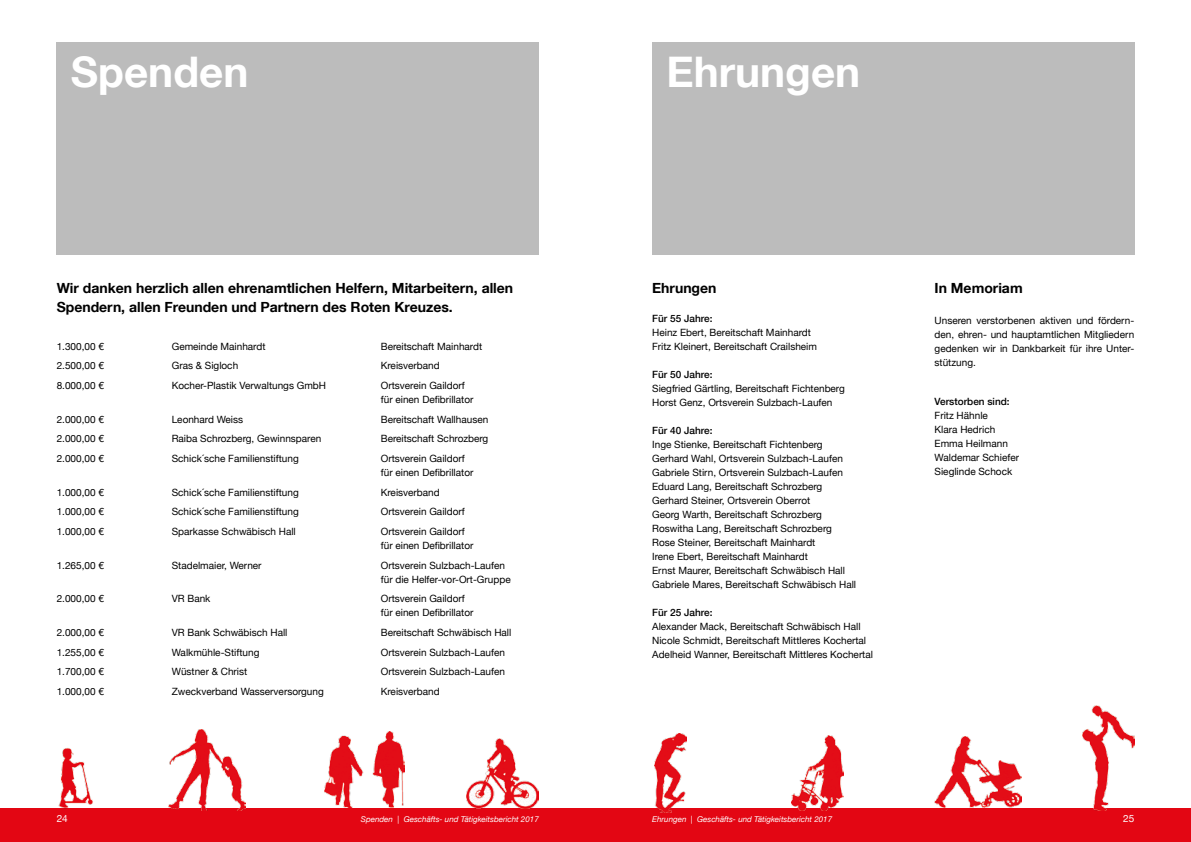
<style>
.page{position:relative;width:1191px;height:842px;background:#fff}
.page>*{position:absolute;margin:0;border:0;box-sizing:border-box;transform-origin:0 0}
.t1{font:700 42.2px "Helvetica Neue LT Com";color:#fff}
.t2{font:700 14px/18px "Helvetica Neue LT Com";color:#000}
.t3{font:10px/14px "Helvetica Neue";color:#000}
.t4{font:500 10px "Helvetica Neue LT Com";color:#000}
.t5{font:10px "Helvetica Neue";color:#fff}
.t6{font:italic 8px "Helvetica Neue LT Com";color:#fff}
</style>
<div class="page">
<div style="left:0;top:808px;width:1191px;height:34px;background:#e30613"></div>
<div style="left:57px;top:43px;width:482px;height:212px;background:#bcbcbc"></div>
<div style="left:652px;top:43px;width:482px;height:212px;background:#bcbcbc"></div>
<img style="left:1082px;top:706px;width:52px;height:104px">
<img style="left:168px;top:729px;width:77px;height:81px">
<img style="left:792px;top:735px;width:51px;height:76px">
<img style="left:934px;top:736px;width:87px;height:72px">
<img style="left:466px;top:738px;width:73px;height:70px">
<img style="left:325px;top:731px;width:79px;height:77px">
<img style="left:58px;top:748px;width:35px;height:61px">
<img style="left:654px;top:733px;width:32px;height:80px">
<h1 class="t1" style="left:71px;top:45px;width:179px">Spenden</h1>
<h1 class="t1" style="left:666px;top:45px;width:195px">Ehrungen</h1>
<h2 class="t2" style="left:57px;top:279px;width:458px">Wir danken herzlich allen ehrenamtlichen Helfern, Mitarbeitern, allen<br>Spendern, allen Freunden und Partnern des Roten Kreuzes.</h2>
<p class="t3" style="left:57px;top:339px;width:49px">1.300,00 €</p>
<p class="t3" style="left:172px;top:339px;width:95px">Gemeinde Mainhardt</p>
<p class="t3" style="left:381px;top:339px;width:103px">Bereitschaft Mainhardt</p>
<p class="t3" style="left:57px;top:359px;width:49px">2.500,00 €</p>
<p class="t3" style="left:172px;top:359px;width:68px">Gras &amp; Sigloch</p>
<p class="t3" style="left:381px;top:359px;width:60px">Kreisverband</p>
<p class="t3" style="left:57px;top:378px;width:49px">8.000,00 €</p>
<p class="t3" style="left:172px;top:378px;width:156px">Kocher-Plastik Verwaltungs GmbH</p>
<p class="t3" style="left:381px;top:378px;width:94px">Ortsverein Gaildorf für einen Defibrillator</p>
<p class="t3" style="left:57px;top:412px;width:49px">2.000,00 €</p>
<p class="t3" style="left:172px;top:412px;width:73px">Leonhard Weiss</p>
<p class="t3" style="left:381px;top:412px;width:109px">Bereitschaft Wallhausen</p>
<p class="t3" style="left:57px;top:432px;width:49px">2.000,00 €</p>
<p class="t3" style="left:172px;top:432px;width:151px">Raiba Schrozberg, Gewinnsparen</p>
<p class="t3" style="left:381px;top:432px;width:109px">Bereitschaft Schrozberg</p>
<p class="t3" style="left:57px;top:451px;width:49px">2.000,00 €</p>
<p class="t3" style="left:172px;top:451px;width:129px">Schick´sche Familienstiftung</p>
<p class="t3" style="left:381px;top:451px;width:94px">Ortsverein Gaildorf für einen Defibrillator</p>
<p class="t3" style="left:57px;top:485px;width:49px">1.000,00 €</p>
<p class="t3" style="left:172px;top:485px;width:129px">Schick´sche Familienstiftung</p>
<p class="t3" style="left:381px;top:485px;width:60px">Kreisverband</p>
<p class="t3" style="left:57px;top:505px;width:49px">1.000,00 €</p>
<p class="t3" style="left:172px;top:505px;width:129px">Schick´sche Familienstiftung</p>
<p class="t3" style="left:381px;top:505px;width:85px">Ortsverein Gaildorf</p>
<p class="t3" style="left:57px;top:524px;width:49px">1.000,00 €</p>
<p class="t3" style="left:172px;top:524px;width:126px">Sparkasse Schwäbisch Hall</p>
<p class="t3" style="left:381px;top:524px;width:94px">Ortsverein Gaildorf für einen Defibrillator</p>
<p class="t3" style="left:57px;top:558px;width:49px">1.265,00 €</p>
<p class="t3" style="left:172px;top:558px;width:91px">Stadelmaier, Werner</p>
<p class="t3" style="left:381px;top:558px;width:131px">Ortsverein Sulzbach-Laufen für die Helfer-vor-Ort-Gruppe</p>
<p class="t3" style="left:57px;top:592px;width:49px">2.000,00 €</p>
<p class="t3" style="left:172px;top:592px;width:40px">VR Bank</p>
<p class="t3" style="left:381px;top:592px;width:94px">Ortsverein Gaildorf für einen Defibrillator</p>
<p class="t3" style="left:57px;top:625px;width:49px">2.000,00 €</p>
<p class="t3" style="left:172px;top:625px;width:117px">VR Bank Schwäbisch Hall</p>
<p class="t3" style="left:381px;top:625px;width:132px">Bereitschaft Schwäbisch Hall</p>
<p class="t3" style="left:57px;top:645px;width:49px">1.255,00 €</p>
<p class="t3" style="left:172px;top:645px;width:89px">Walkmühle-Stiftung</p>
<p class="t3" style="left:381px;top:645px;width:126px">Ortsverein Sulzbach-Laufen</p>
<p class="t3" style="left:57px;top:665px;width:49px">1.700,00 €</p>
<p class="t3" style="left:172px;top:665px;width:77px">Wüstner &amp; Christ</p>
<p class="t3" style="left:381px;top:665px;width:126px">Ortsverein Sulzbach-Laufen</p>
<p class="t3" style="left:57px;top:684px;width:49px">1.000,00 €</p>
<p class="t3" style="left:172px;top:684px;width:153px">Zweckverband Wasserversorgung</p>
<p class="t3" style="left:381px;top:684px;width:60px">Kreisverband</p>
<h2 class="t2" style="left:652px;top:279px;width:66px">Ehrungen</h2>
<p class="t4" style="left:652px;top:312px;width:62px">Für 55 Jahre:</p>
<p class="t3" style="left:652px;top:325px;width:166px">Heinz Ebert, Bereitschaft Mainhardt<br>Fritz Kleinert, Bereitschaft Crailsheim</p>
<p class="t4" style="left:652px;top:368px;width:62px">Für 50 Jahre:</p>
<p class="t3" style="left:652px;top:381px;width:194px">Siegfried Gärtling, Bereitschaft Fichtenberg<br>Horst Genz, Ortsverein Sulzbach-Laufen</p>
<p class="t4" style="left:652px;top:424px;width:62px">Für 40 Jahre:</p>
<p class="t3" style="left:652px;top:437px;width:205px">Inge Stienke, Bereitschaft Fichtenberg Gerhard Wahl, Ortsverein Sulzbach-Laufen Gabriele Stirn, Ortsverein Sulzbach-Laufen Eduard Lang, Bereitschaft Schrozberg Gerhard Steiner, Ortsverein Oberrot<br>Georg Warth, Bereitschaft Schrozberg Roswitha Lang, Bereitschaft Schrozberg Rose Steiner, Bereitschaft Mainhardt<br>Irene Ebert, Bereitschaft Mainhardt<br>Ernst Maurer, Bereitschaft Schwäbisch Hall Gabriele Mares, Bereitschaft Schwäbisch Hall</p>
<p class="t4" style="left:652px;top:606px;width:62px">Für 25 Jahre:</p>
<p class="t3" style="left:652px;top:619px;width:222px">Alexander Mack, Bereitschaft Schwäbisch Hall<br>Nicole Schmidt, Bereitschaft Mittleres Kochertal<br>Adelheid Wanner, Bereitschaft Mittleres Kochertal</p>
<h2 class="t2" style="left:934px;top:279px;width:90px">In Memoriam</h2>
<p class="t3" style="left:934px;top:314px;width:201px;text-align:justify">Unseren verstorbenen aktiven und fördern&shy;den, ehren- und hauptamtlichen Mitgliedern gedenken wir in Dankbarkeit für ihre Unter&shy;stützung.</p>
<p class="t4" style="left:934px;top:396px;width:77px">Verstorben sind:</p>
<p class="t3" style="left:934px;top:409px;width:86px">Fritz Hähnle<br>Klara Hedrich<br>Emma Heilmann<br>Waldemar Schiefer<br>Sieglinde Schock</p>
<p class="t5" style="left:57px;top:813px;width:13px">24</p>
<p class="t6" style="left:361px;top:814px;width:179px">Spenden | Geschäfts- und Tätigkeitsbericht 2017</p>
<p class="t6" style="left:652px;top:814px;width:181px">Ehrungen | Geschäfts- und Tätigkeitsbericht 2017</p>
<p class="t5" style="left:1123px;top:813px;width:13px">25</p>
</div>
